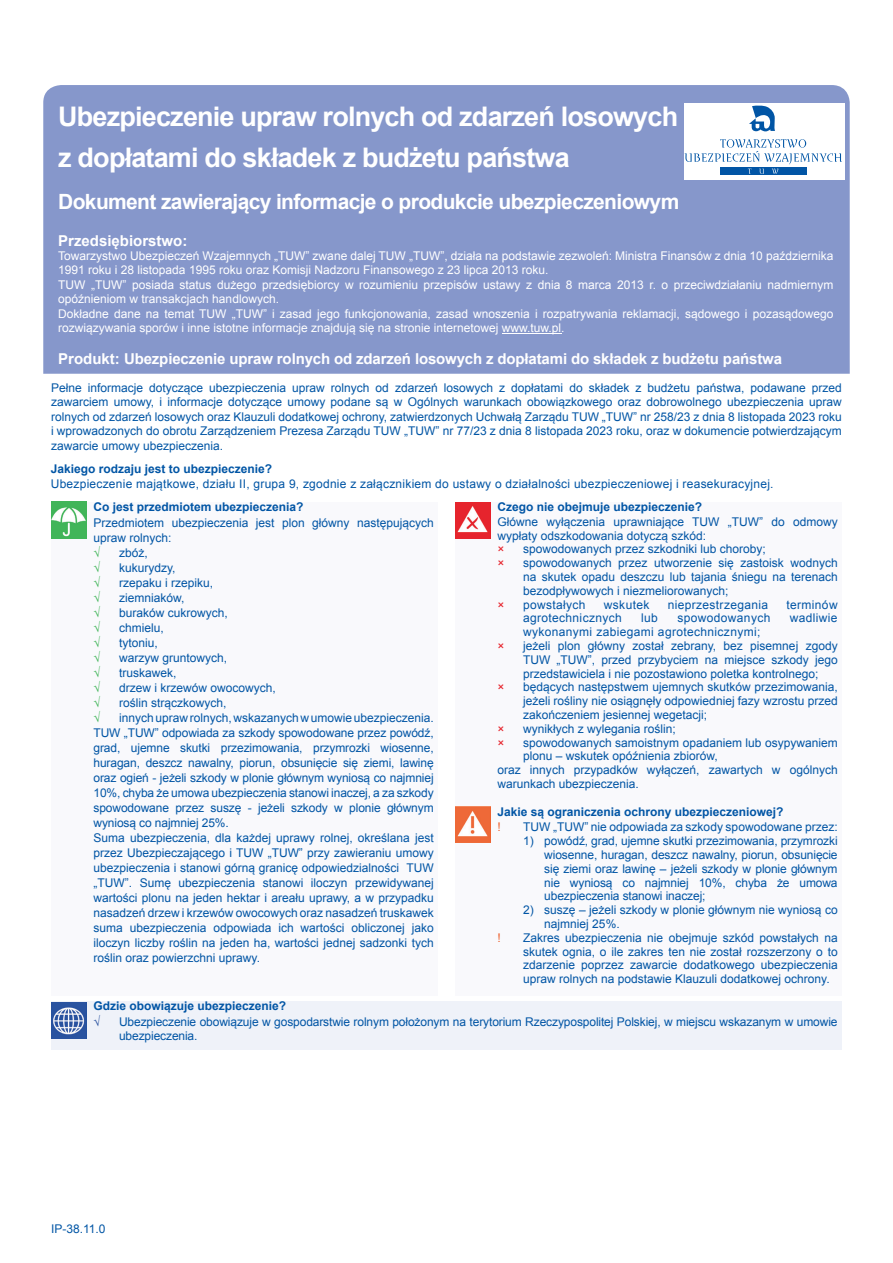
<style>
.page{position:relative;width:893px;height:1263px;background:#fff}
.page>*{position:absolute;margin:0;border:0;box-sizing:border-box;transform-origin:0 0}
.t1{font:700 27px/41px "Arial";letter-spacing:-.03em;color:#fff}
.t2{font:700 21px "Arial";letter-spacing:-.03em;color:#fff}
.t3{font:700 15px "Arial";letter-spacing:-.01em;color:#fff}
.t4{font:12px/15px "Arial";color:#0155a5;text-align:justify}
.t5{font:12px/14.4px "Arial";color:#fff}
.t6{font:700 12px "Arial";color:#0155a5}
.t7{font:12px "Arial";letter-spacing:.03em;color:#0155a5}
.t8{font:12px "Arial";letter-spacing:.02em;color:#0155a5}
.t9{font:12px "Arial";color:#41b559}
.t10{font:12px "Arial";color:#e6252d}
.t11{font:12px "Arial";color:#ee6938}
.t12{font:12px "Arial";color:#29529f}
</style>
<div class="page">
<div style="left:43px;top:85px;width:807px;height:289px;background:#8697cb"></div>
<div style="left:684px;top:103px;width:160px;height:76px;background:#fff"></div>
<svg style="left:749px;top:105px;width:26px;height:26px"></svg>
<div style="left:720px;top:168px;width:86px;height:7px;background:#0155a5"></div>
<svg style="left:684px;top:139px;width:158px;height:35px"></svg>
<hr style="left:502px;top:333px;width:59px;height:1px;background:#fff">
<div style="left:455px;top:502px;width:387px;height:493px;background:#f9f9fc"></div>
<div style="left:51px;top:502px;width:387px;height:493px;background:#f9f9fc"></div>
<img style="left:51px;top:502px;width:36px;height:36px">
<img style="left:455px;top:502px;width:36px;height:37px">
<img style="left:455px;top:806px;width:36px;height:37px">
<div style="left:51px;top:1002px;width:791px;height:48px;background:#eff2f9"></div>
<img style="left:51px;top:1002px;width:36px;height:36px">
<h1 class="t1" style="left:58px;top:97px;width:621px">Ubezpieczenie upraw rolnych od zdarzeń losowych z dopłatami do składek z budżetu państwa</h1>
<h2 class="t2" style="left:58px;top:188px;width:623px">Dokument zawierający informacje o produkcie ubezpieczeniowym</h2>
<p class="t3" style="left:58px;top:230px;width:131px">Przedsiębiorstwo:</p>
<p class="t5" style="left:58px;top:249px;width:777px">Towarzystwo Ubezpieczeń Wzajemnych „TUW” zwane dalej TUW „TUW”, działa na podstawie zezwoleń: Ministra Finansów z dnia 10 października 1991 roku i 28 listopada 1995 roku oraz Komisji Nadzoru Finansowego z 23 lipca 2013 roku.<br>TUW „TUW” posiada status dużego przedsiębiorcy w rozumieniu przepisów ustawy z dnia 8 marca 2013 r. o przeciwdziałaniu nadmiernym opóźnieniom w transakcjach handlowych.<br>Dokładne dane na temat TUW „TUW” i zasad jego funkcjonowania, zasad wnoszenia i rozpatrywania reklamacji, sądowego i pozasądowego rozwiązywania sporów i inne istotne informacje znajdują się na stronie internetowej www.tuw.pl.</p>
<p class="t3" style="left:58px;top:349px;width:725px">Produkt: Ubezpieczenie upraw rolnych od zdarzeń losowych z dopłatami do składek z budżetu państwa</p>
<p class="t4" style="left:51px;top:381px;width:792px;line-height:14.4px">Pełne informacje dotyczące ubezpieczenia upraw rolnych od zdarzeń losowych z dopłatami do składek z budżetu państwa, podawane przed zawarciem umowy, i informacje dotyczące umowy podane są w Ogólnych warunkach obowiązkowego oraz dobrowolnego ubezpieczenia upraw rolnych od zdarzeń losowych oraz Klauzuli dodatkowej ochrony, zatwierdzonych Uchwałą Zarządu TUW „TUW” nr 258/23 z dnia 8 listopada 2023 roku i wprowadzonych do obrotu Zarządzeniem Prezesa Zarządu TUW „TUW” nr 77/23 z dnia 8 listopada 2023 roku, oraz w dokumencie potwierdzającym zawarcie umowy ubezpieczenia.</p>
<p class="t6" style="left:51px;top:461px;width:223px">Jakiego rodzaju jest to ubezpieczenie?</p>
<p class="t8" style="left:51px;top:475px;width:724px">Ubezpieczenie majątkowe, działu II, grupa 9, zgodnie z załącznikiem do ustawy o działalności ubezpieczeniowej i reasekuracyjnej.</p>
<p class="t6" style="left:497px;top:498px;width:206px">Czego nie obejmuje ubezpieczenie?</p>
<p class="t4" style="left:497px;top:515px;width:342px;line-height:13.8px">Główne wyłączenia uprawniające TUW „TUW” do odmowy wypłaty odszkodowania dotyczą szkód:</p>
<p class="t10" style="left:497px;top:541px;width:9px">×</p>
<p class="t4" style="left:523px;top:542px;width:244px">spowodowanych przez szkodniki lub choroby;</p>
<p class="t10" style="left:497px;top:555px;width:9px">×</p>
<p class="t4" style="left:523px;top:556px;width:316px;line-height:13.8px">spowodowanych przez utworzenie się zastoisk wodnych na skutek opadu deszczu lub tajania śniegu na terenach bezodpływowych i niezmeliorowanych;</p>
<p class="t10" style="left:497px;top:596px;width:9px">×</p>
<p class="t7" style="left:523px;top:596px;width:64px">powstałych</p>
<p class="t7" style="left:604px;top:596px;width:47px">wskutek</p>
<p class="t7" style="left:668px;top:596px;width:102px">nieprzestrzegania</p>
<p class="t7" style="left:786px;top:596px;width:53px">terminów</p>
<p class="t7" style="left:523px;top:610px;width:100px">agrotechnicznych</p>
<p class="t4" style="left:641px;top:611px;width:18px">lub</p>
<p class="t7" style="left:677px;top:610px;width:95px">spowodowanych</p>
<p class="t7" style="left:790px;top:610px;width:49px">wadliwie</p>
<p class="t7" style="left:523px;top:624px;width:239px">wykonanymi zabiegami agrotechnicznymi;</p>
<p class="t10" style="left:497px;top:638px;width:9px">×</p>
<p class="t4" style="left:523px;top:639px;width:316px;line-height:13.8px">jeżeli plon główny został zebrany, bez pisemnej zgody TUW „TUW”, przed przybyciem na miejsce szkody jego przedstawiciela i nie pozostawiono poletka kontrolnego;</p>
<p class="t10" style="left:497px;top:679px;width:9px">×</p>
<p class="t4" style="left:523px;top:680px;width:316px;line-height:13.8px">będących następstwem ujemnych skutków przezimowania, jeżeli rośliny nie osiągnęły odpowiedniej fazy wzrostu przed zakończeniem jesiennej wegetacji;</p>
<p class="t10" style="left:497px;top:721px;width:9px">×</p>
<p class="t4" style="left:523px;top:721px;width:154px">wynikłych z wylegania roślin;</p>
<p class="t10" style="left:497px;top:734px;width:9px">×</p>
<p class="t4" style="left:523px;top:735px;width:316px">spowodowanych samoistnym opadaniem lub osypywaniem</p>
<p class="t4" style="left:523px;top:749px;width:196px">plonu – wskutek opóźnienia zbiorów,</p>
<p class="t4" style="left:497px;top:763px;width:342px">oraz innych przypadków wyłączeń, zawartych w ogólnych</p>
<p class="t4" style="left:497px;top:776px;width:143px">warunkach ubezpieczenia.</p>
<p class="t6" style="left:497px;top:804px;width:288px">Jakie są ograniczenia ochrony ubezpieczeniowej?</p>
<p class="t11" style="left:497px;top:819px;width:5px">!</p>
<p class="t4" style="left:523px;top:820px;width:316px">TUW „TUW” nie odpowiada za szkody spowodowane przez:</p>
<p class="t4" style="left:544px;top:834px;width:295px;line-height:13.8px;text-indent:-21px">1) powódź, grad, ujemne skutki przezimowania, przymrozki wiosenne, huragan, deszcz nawalny, piorun, obsunięcie się ziemi oraz lawinę – jeżeli szkody w plonie głównym nie wyniosą co najmniej 10%, chyba że umowa ubezpieczenia stanowi inaczej;</p>
<p class="t4" style="left:544px;top:903px;width:295px;line-height:13.8px;text-indent:-21px">2) suszę – jeżeli szkody w plonie głównym nie wyniosą co najmniej 25%.</p>
<p class="t11" style="left:497px;top:930px;width:5px">!</p>
<p class="t4" style="left:523px;top:931px;width:316px;line-height:13.8px">Zakres ubezpieczenia nie obejmuje szkód powstałych na skutek ognia, o ile zakres ten nie został rozszerzony o to zdarzenie poprzez zawarcie dodatkowego ubezpieczenia upraw rolnych na podstawie Klauzuli dodatkowej ochrony.</p>
<p class="t6" style="left:94px;top:498px;width:212px">Co jest przedmiotem ubezpieczenia?</p>
<p class="t4" style="left:94px;top:515px;width:342px">Przedmiotem ubezpieczenia jest plon główny następujących upraw rolnych:</p>
<p class="t9" style="left:94px;top:545px;width:8px">√</p>
<p class="t4" style="left:119px;top:545px;width:30px">zbóż,</p>
<p class="t9" style="left:94px;top:560px;width:8px">√</p>
<p class="t4" style="left:119px;top:560px;width:58px">kukurydzy,</p>
<p class="t9" style="left:94px;top:575px;width:8px">√</p>
<p class="t4" style="left:119px;top:575px;width:96px">rzepaku i rzepiku,</p>
<p class="t9" style="left:94px;top:590px;width:8px">√</p>
<p class="t4" style="left:119px;top:590px;width:67px">ziemniaków,</p>
<p class="t9" style="left:94px;top:605px;width:8px">√</p>
<p class="t4" style="left:119px;top:605px;width:110px">buraków cukrowych,</p>
<p class="t9" style="left:94px;top:620px;width:8px">√</p>
<p class="t4" style="left:119px;top:620px;width:46px">chmielu,</p>
<p class="t9" style="left:94px;top:635px;width:8px">√</p>
<p class="t4" style="left:119px;top:635px;width:40px">tytoniu,</p>
<p class="t9" style="left:94px;top:650px;width:8px">√</p>
<p class="t4" style="left:119px;top:650px;width:110px">warzyw gruntowych,</p>
<p class="t9" style="left:94px;top:665px;width:8px">√</p>
<p class="t4" style="left:119px;top:665px;width:59px">truskawek,</p>
<p class="t9" style="left:94px;top:680px;width:8px">√</p>
<p class="t4" style="left:119px;top:680px;width:158px">drzew i krzewów owocowych,</p>
<p class="t9" style="left:94px;top:695px;width:8px">√</p>
<p class="t4" style="left:119px;top:695px;width:109px">roślin strączkowych,</p>
<p class="t9" style="left:94px;top:710px;width:8px">√</p>
<p class="t4" style="left:94px;top:710px;width:342px;text-align:left;text-indent:26px">innych upraw rolnych, wskazanych w umowie ubezpieczenia.<br>TUW „TUW” odpowiada za szkody spowodowane przez powódź, grad, ujemne skutki przezimowania, przymrozki wiosenne, huragan, deszcz nawalny, piorun, obsunięcie się ziemi, lawinę oraz ogień - jeżeli szkody w plonie głównym wyniosą co najmniej 10%, chyba że umowa ubezpieczenia stanowi inaczej, a za szkody spowodowane przez suszę - jeżeli szkody w plonie głównym wyniosą co najmniej 25%.<br>Suma ubezpieczenia, dla każdej uprawy rolnej, określana jest przez Ubezpieczającego i TUW „TUW” przy zawieraniu umowy ubezpieczenia i stanowi górną granicę odpowiedzialności TUW „TUW”. Sumę ubezpieczenia stanowi iloczyn przewidywanej wartości plonu na jeden hektar i areału uprawy, a w przypadku nasadzeń drzew i krzewów owocowych oraz nasadzeń truskawek suma ubezpieczenia odpowiada ich wartości obliczonej jako iloczyn liczby roślin na jeden ha, wartości jednej sadzonki tych roślin oraz powierzchni uprawy.</p>
<p class="t6" style="left:94px;top:998px;width:194px">Gdzie obowiązuje ubezpieczenie?</p>
<p class="t12" style="left:94px;top:1014px;width:8px">√</p>
<p class="t4" style="left:119px;top:1015px;width:720px;line-height:14.4px">Ubezpieczenie obowiązuje w gospodarstwie rolnym położonym na terytorium Rzeczypospolitej Polskiej, w miejscu wskazanym w umowie ubezpieczenia.</p>
<p class="t4" style="left:51px;top:1222px;width:56px">IP-38.11.0</p>
</div>
